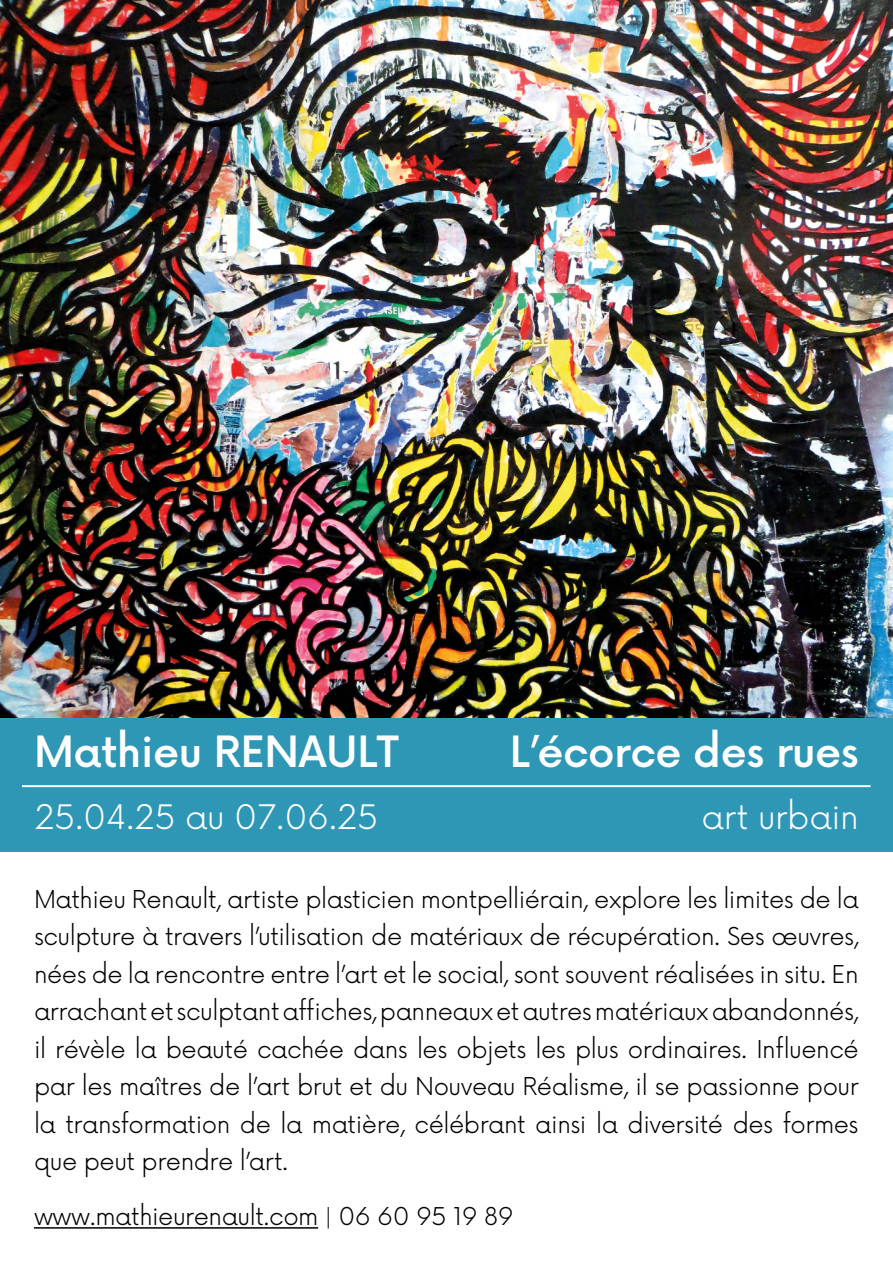
<style>
.page{position:relative;width:893px;height:1263px;background:#fff}
.page>*{position:absolute;margin:0;border:0;box-sizing:border-box;transform-origin:0 0}
.t1{font:500 42px "Now";letter-spacing:-.01em;color:#fff}
.t2{font:300 33px "Now";letter-spacing:-.01em;color:#fff}
.t3{font:300 24px/37.5px "Now";letter-spacing:-.02em;color:#000;text-align:justify}
</style>
<div class="page">
<hr style="left:34px;top:1227px;width:284px;height:1px;background:#000">
<img style="left:0;top:0;width:893px;height:719px">
<div style="left:0;top:719px;width:893px;height:133px;background:#2d97b5"></div>
<hr style="left:22px;top:785px;width:849px;height:2px;background:#fff">
<h1 class="t1" style="left:34px;top:719px;width:366px">Mathieu RENAULT</h1>
<h2 class="t2" style="left:34px;top:790px;width:346px">25.04.25 au 07.06.25</h2>
<h1 class="t1" style="left:510px;top:719px;width:350px">L’écorce des rues</h1>
<h2 class="t2" style="left:701px;top:790px;width:159px">art urbain</h2>
<p class="t3" style="left:34px;top:879px;width:826px">Mathieu Renault, artiste plasticien montpelliérain, explore les limites de la sculpture à travers l’utilisation de matériaux de récupération. Ses œuvres, nées de la rencontre entre l’art et le social, sont souvent réalisées in situ. En arrachant et sculptant affiches, panneaux et autres matériaux abandonnés, il révèle la beauté cachée dans les objets les plus ordinaires. Influencé par les maîtres de l’art brut et du Nouveau Réalisme, il se passionne pour la transformation de la matière, célébrant ainsi la diversité des formes que peut prendre l’art.</p>
<p class="t3" style="left:34px;top:1196px;width:481px">www.mathieurenault.com | 06 60 95 19 89</p>
</div>
